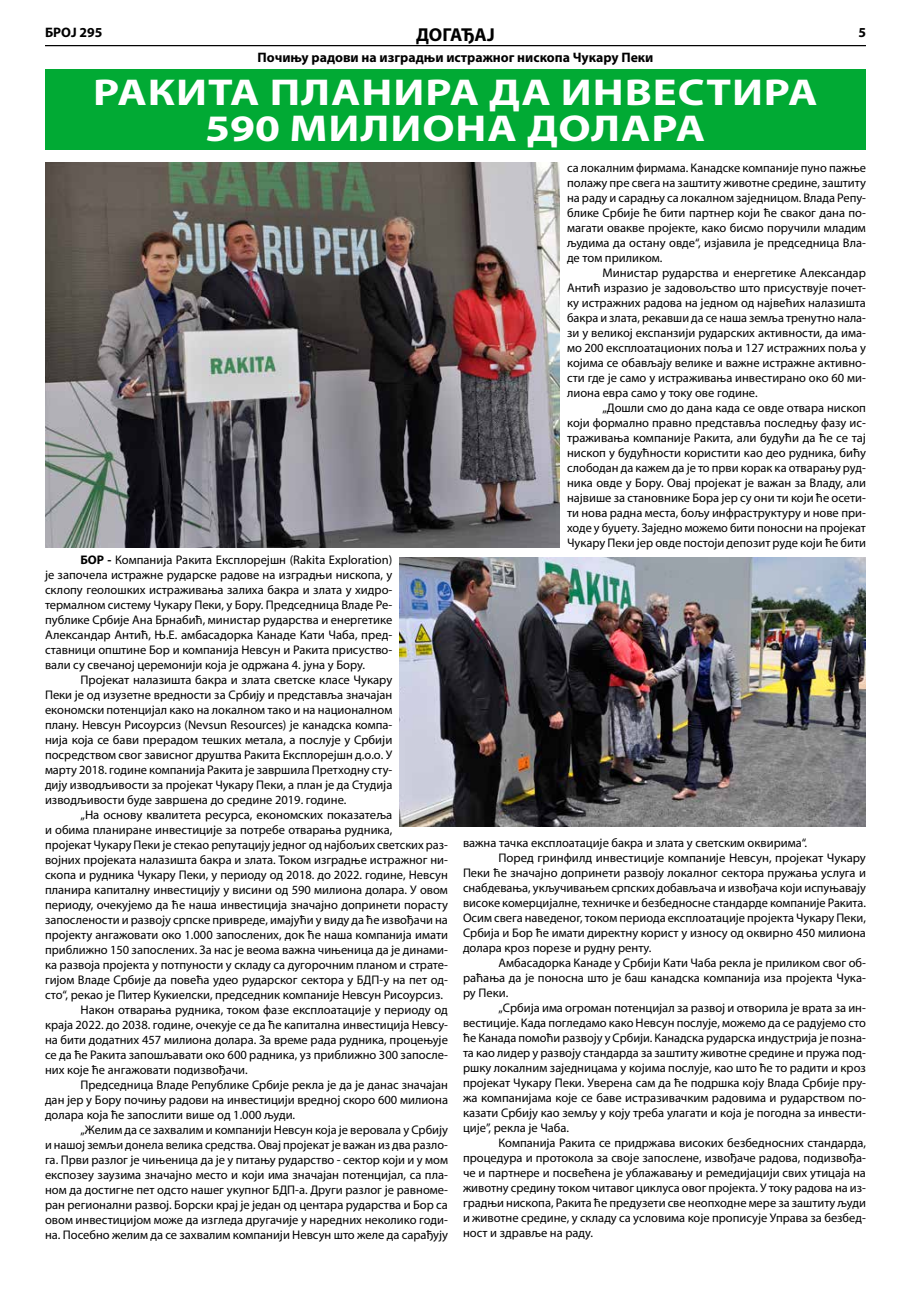
<style>
.page{position:relative;width:911px;height:1290px;background:#fff}
.page>*{position:absolute;margin:0;border:0;box-sizing:border-box;transform-origin:0 0}
.t1{font:700 37.5px/35.6px "Myriad Pro";letter-spacing:.02em;color:#fff;text-align:center;scale:1.2 1}
.t2{font:700 18.75px "Myriad Pro";letter-spacing:-.005em;color:#000}
.t3{font:700 13.75px "Myriad Pro";color:#000}
.t4{font:12.5px/15px "Myriad Pro";color:#000;text-align:justify}
.s1{font-weight:700}
</style>
<div class="page">
<hr style="left:45px;top:45px;width:821px;height:1px;background:#000">
<div style="left:45px;top:69px;width:821px;height:80px;background:#01aa34"></div>
<img style="left:399px;top:558px;width:467px;height:269px">
<img style="left:45px;top:162px;width:515px;height:386px">
<p class="t3" style="left:45px;top:24px;width:59px">БРОЈ 295</p>
<p class="t3" style="left:858px;top:24px;width:9px">5</p>
<h2 class="t2" style="left:416px;top:22px;width:80px">ДОГАЂАЈ</h2>
<p class="t3" style="left:257px;top:49px;width:397px">Почињу радови на изградњи истражног нископа Чукару Пеки</p>
<h1 class="t1" style="left:93px;top:74px;width:605px">РАКИТА ПЛАНИРА ДА ИНВЕСТИРА<br>590 МИЛИОНА ДОЛАРА</h1>
<p class="t4" style="left:45px;top:552px;width:349px;text-indent:35px"><span class="s1">БОР -</span> Компанија Ракита Експлорејшн (Rakita Exploration) је започела истражне рударске радове на изградњи нископа, у склопу геолошких истраживања залиха бакра и злата у хидро&shy;термалном систему Чукару Пеки, у Бору. Председница Владе Ре&shy;публике Србије Ана Брнабић, министар рударства и енергетике Александар Антић, Њ.Е. амбасадорка Канаде Кати Чаба, пред&shy;ставници општине Бор и компанија Невсун и Ракита присуство&shy;вали су свечаној церемонији која је одржана 4. јуна у Бору.</p>
<p class="t4" style="left:45px;top:672px;width:349px;text-indent:35px">Пројекат налазишта бакра и злата светске класе Чукару Пеки је од изузетне вредности за Србију и представља значајан економски потенцијал како на локалном тако и на националном плану. Невсун Рисоурсиз (Nevsun Resources) је канадска компа&shy;нија која се бави прерадом тешких метала, а послује у Србији посредством свог зависног друштва Ракита Експлорејшн д.о.о. У марту 2018. године компанија Ракита је завршила Претходну сту&shy;дију изводљивости за пројекат Чукару Пеки, а план је да Студија изводљивости буде завршена до средине 2019. године.</p>
<p class="t4" style="left:80px;top:807px;width:313px">„На основу квалитета ресурса, економских показатеља</p>
<p class="t4" style="left:45px;top:822px;width:349px">и обима планиране инвестиције за потребе отварања рудника,</p>
<p class="t4" style="left:45px;top:837px;width:404px">пројекат Чукару Пеки је стекао репутацију једног од најбољих светских раз-</p>
<p class="t4" style="left:45px;top:852px;width:404px">војних пројеката налазишта бакра и злата. Током изградње истражног ни-</p>
<p class="t4" style="left:45px;top:867px;width:404px">скопа и рудника Чукару Пеки, у периоду од 2018. до 2022. године, Невсун</p>
<p class="t4" style="left:45px;top:882px;width:404px">планира капиталну инвестицију у висини од 590 милиона долара. У овом</p>
<p class="t4" style="left:45px;top:897px;width:404px">периоду, очекујемо да ће наша инвестиција значајно допринети порасту</p>
<p class="t4" style="left:45px;top:912px;width:404px">запослености и развоју српске привреде, имајући у виду да ће извођачи на</p>
<p class="t4" style="left:45px;top:927px;width:404px">пројекту ангажовати око 1.000 запослених, док ће наша компанија имати</p>
<p class="t4" style="left:45px;top:942px;width:404px">приближно 150 запослених. За нас је веома важна чињеница да је динами-</p>
<p class="t4" style="left:45px;top:957px;width:404px">ка развоја пројекта у потпуности у складу са дугорочним планом и страте-</p>
<p class="t4" style="left:45px;top:972px;width:404px">гијом Владе Србије да повећа удео рударског сектора у БДП-у на пет од-</p>
<p class="t4" style="left:45px;top:987px;width:399px">сто“, рекао је Питер Кукиелски, председник компаније Невсун Рисоурсиз.</p>
<p class="t4" style="left:80px;top:1002px;width:369px">Након отварања рудника, током фазе експлоатације у периоду од</p>
<p class="t4" style="left:45px;top:1017px;width:404px">краја 2022. до 2038. године, очекује се да ће капитална инвестиција Невсу-</p>
<p class="t4" style="left:45px;top:1032px;width:404px">на бити додатних 457 милиона долара. За време рада рудника, процењује</p>
<p class="t4" style="left:45px;top:1047px;width:404px">се да ће Ракита запошљавати око 600 радника, уз приближно 300 запосле-</p>
<p class="t4" style="left:45px;top:1062px;width:204px">них које ће ангажовати подизвођачи.</p>
<p class="t4" style="left:80px;top:1077px;width:369px">Председница Владе Републике Србије рекла је да је данас значајан</p>
<p class="t4" style="left:45px;top:1092px;width:404px">дан јер у Бору почињу радови на инвестицији вредној скоро 600 милиона</p>
<p class="t4" style="left:45px;top:1107px;width:252px">долара која ће запослити више од 1.000 људи.</p>
<p class="t4" style="left:80px;top:1122px;width:369px">„Желим да се захвалим и компанији Невсун која је веровала у Србију</p>
<p class="t4" style="left:45px;top:1137px;width:404px">и нашој земљи донела велика средства. Овај пројекат је важан из два разло-</p>
<p class="t4" style="left:45px;top:1152px;width:404px">га. Први разлог је чињеница да је у питању рударство - сектор који и у мом</p>
<p class="t4" style="left:45px;top:1167px;width:404px">експозеу заузима значајно место и који има значајан потенцијал, са пла-</p>
<p class="t4" style="left:45px;top:1182px;width:404px">ном да достигне пет одсто нашег укупног БДП-а. Други разлог је равноме-</p>
<p class="t4" style="left:45px;top:1197px;width:404px">ран регионални развој. Борски крај је један од центара рударства и Бор са</p>
<p class="t4" style="left:45px;top:1212px;width:404px">овом инвестицијом може да изгледа другачије у наредних неколико годи-</p>
<p class="t4" style="left:45px;top:1227px;width:404px">на. Посебно желим да се захвалим компанији Невсун што желе да сарађују</p>
<p class="t4" style="left:567px;top:160px;width:300px">са локалним фирмама. Канадске компаније пуно пажње полажу пре свега на заштиту животне средине, заштиту на раду и сарадњу са локалном заједницом. Влада Репу&shy;блике Србије ће бити партнер који ће сваког дана по&shy;магати овакве пројекте, како бисмо поручили младим људима да остану овде“, изјавила је председница Вла&shy;де том приликом.</p>
<p class="t4" style="left:567px;top:265px;width:300px;text-indent:35px">Министар рударства и енергетике Александар Антић изразио је задовољство што присуствује почет&shy;ку истражних радова на једном од највећих налазишта бакра и злата, рекавши да се наша земља тренутно нала&shy;зи у великој експанзији рударских активности, да има&shy;мо 200 експлоатационих поља и 127 истражних поља у којима се обављају велике и важне истражне активно&shy;сти где је само у истраживања инвестирано око 60 ми&shy;лиона евра само у току ове године.</p>
<p class="t4" style="left:567px;top:400px;width:300px;text-indent:35px">„Дошли смо до дана када се овде отвара нископ који формално правно представља последњу фазу ис&shy;траживања компаније Ракита, али будући да ће се тај нископ у будућности користити као део рудника, бићу слободан да кажем да је то први корак ка отварању руд&shy;ника овде у Бору. Овај пројекат је важан за Владу, али највише за становнике Бора јер су они ти који ће осети&shy;ти нова радна места, бољу инфраструктуру и нове при&shy;ходе у буџету. Заједно можемо бити поносни на пројекат Чукару Пеки јер овде постоји депозит руде који ће бити</p>
<p class="t4" style="left:463px;top:835px;width:346px">важна тачка експлоатације бакра и злата у светским оквирима“.</p>
<p class="t4" style="left:498px;top:850px;width:369px">Поред гринфилд инвестиције компаније Невсун, пројекат Чукару</p>
<p class="t4" style="left:463px;top:865px;width:404px">Пеки ће значајно допринети развоју локалног сектора пружања услуга и</p>
<p class="t4" style="left:463px;top:880px;width:404px">снабдевања, укључивањем српских добављача и извођача који испуњавају</p>
<p class="t4" style="left:463px;top:895px;width:404px">високе комерцијалне, техничке и безбедносне стандарде компаније Ракита.</p>
<p class="t4" style="left:463px;top:910px;width:404px">Осим свега наведеног, током периода експлоатације пројекта Чукару Пеки,</p>
<p class="t4" style="left:463px;top:925px;width:404px">Србија и Бор ће имати директну корист у износу од оквирно 450 милиона</p>
<p class="t4" style="left:463px;top:940px;width:190px">долара кроз порезе и рудну ренту.</p>
<p class="t4" style="left:498px;top:955px;width:369px">Амбасадорка Канаде у Србији Кати Чаба рекла је приликом свог об-</p>
<p class="t4" style="left:463px;top:970px;width:404px">раћања да је поносна што је баш канадска компанија иза пројекта Чука-</p>
<p class="t4" style="left:463px;top:985px;width:47px">ру Пеки.</p>
<p class="t4" style="left:498px;top:1000px;width:369px">„Србија има огроман потенцијал за развој и отворила је врата за ин-</p>
<p class="t4" style="left:463px;top:1015px;width:404px">вестиције. Када погледамо како Невсун послује, можемо да се радујемо сто</p>
<p class="t4" style="left:463px;top:1030px;width:404px">ће Канада помоћи развоју у Србији. Канадска рударска индустрија је позна-</p>
<p class="t4" style="left:463px;top:1045px;width:404px">та као лидер у развоју стандарда за заштиту животне средине и пружа под-</p>
<p class="t4" style="left:463px;top:1060px;width:404px">ршку локалним заједницама у којима послује, као што ће то радити и кроз</p>
<p class="t4" style="left:463px;top:1075px;width:404px">пројекат Чукару Пеки. Уверена сам да ће подршка коју Влада Србије пру-</p>
<p class="t4" style="left:463px;top:1090px;width:404px">жа компанијама које се баве истразивачким радовима и рударством по-</p>
<p class="t4" style="left:463px;top:1105px;width:404px">казати Србију као земљу у коју треба улагати и која је погодна за инвести-</p>
<p class="t4" style="left:463px;top:1120px;width:108px">ције”, рекла је Чаба.</p>
<p class="t4" style="left:498px;top:1135px;width:369px">Компанија Ракита се придржава високих безбедносних стандарда,</p>
<p class="t4" style="left:463px;top:1150px;width:404px">процедура и протокола за своје запослене, извођаче радова, подизвођа-</p>
<p class="t4" style="left:463px;top:1165px;width:404px">че и партнере и посвећена је ублажавању и ремедијацији свих утицаја на</p>
<p class="t4" style="left:463px;top:1180px;width:404px">животну средину током читавог циклуса овог пројекта. У току радова на из-</p>
<p class="t4" style="left:463px;top:1195px;width:404px">градњи нископа, Ракита ће предузети све неопходне мере за заштиту људи</p>
<p class="t4" style="left:463px;top:1210px;width:404px">и животне средине, у складу са условима које прописује Управа за безбед-</p>
<p class="t4" style="left:463px;top:1225px;width:132px">ност и здравље на раду.</p>
</div>
